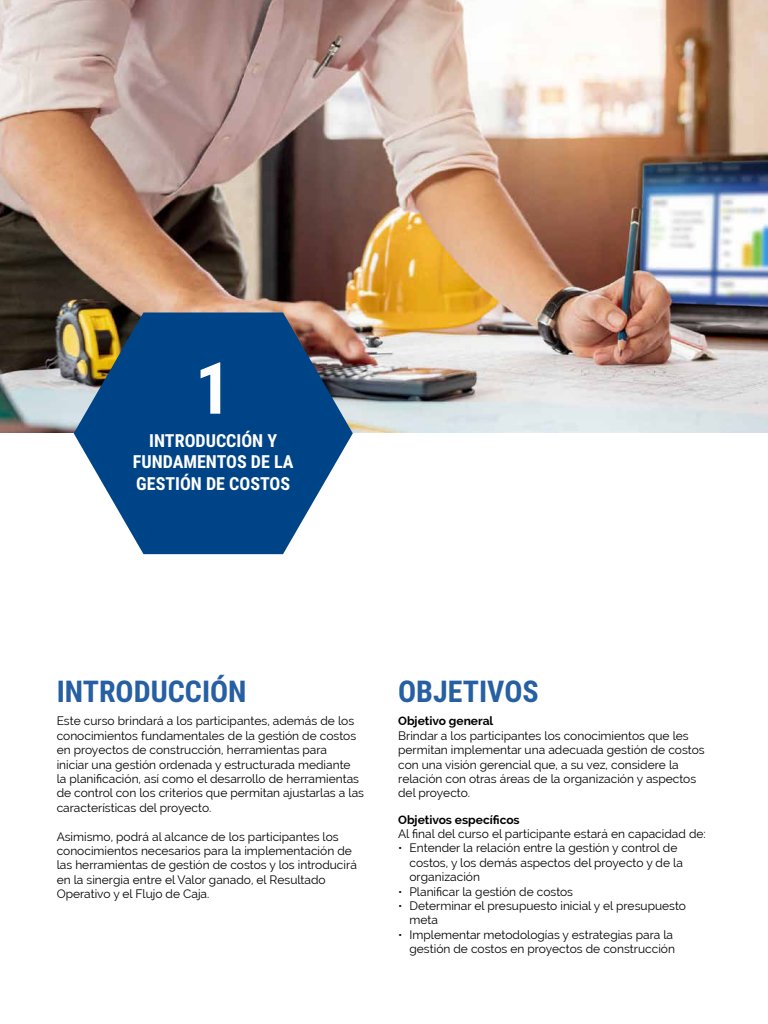
<style>
.page{position:relative;width:768px;height:1024px;background:#fff}
.page>*{position:absolute;margin:0;border:0;box-sizing:border-box;transform-origin:0 0}
.t1{font:700 72px "Roboto Condensed";color:#fff}
.t2{font:700 30px "Roboto Condensed";color:#265fa2}
.t3{font:700 18px/21.6px "Roboto Condensed";color:#fff;text-align:center}
.t4{font:12px/14.4px "Raleway";color:#000}
.t5{font:700 12px "Raleway";color:#000}
</style>
<div class="page">
<img style="left:0;top:0;width:768px;height:433px">
<svg style="left:74px;top:313px;width:279px;height:241px;background:#336391"></svg>
<h1 class="t1" style="left:195px;top:338px;width:38px">1</h1>
<h3 class="t3" style="left:133px;top:429px;width:162px">INTRODUCCIÓN Y<br>FUNDAMENTOS DE LA<br>GESTIÓN DE COSTOS</h3>
<h2 class="t2" style="left:57px;top:670px;width:191px">INTRODUCCIÓN</h2>
<h2 class="t2" style="left:398px;top:670px;width:142px">OBJETIVOS</h2>
<p class="t4" style="left:57px;top:714px;width:309px">Este curso brindará a los participantes, además de los conocimientos fundamentales de la gestión de costos en proyectos de construcción, herramientas para<br>iniciar una gestión ordenada y estructurada mediante<br>la planificación, así como el desarrollo de herramientas de control con los criterios que permitan ajustarlas a las características del proyecto.</p>
<p class="t4" style="left:57px;top:829px;width:302px">Asimismo, podrá al alcance de los participantes los conocimientos necesarios para la implementación de las herramientas de gestión de costos y los introducirá en la sinergia entre el Valor ganado, el Resultado Operativo y el Flujo de Caja.</p>
<p class="t5" style="left:398px;top:714px;width:97px">Objetivo general</p>
<p class="t4" style="left:398px;top:728px;width:308px">Brindar a los participantes los conocimientos que les permitan implementar una adecuada gestión de costos con una visión gerencial que, a su vez, considere la relación con otras áreas de la organización y aspectos del proyecto.</p>
<p class="t5" style="left:398px;top:812px;width:123px">Objetivos específicos</p>
<p class="t4" style="left:398px;top:826px;width:309px">Al final del curso el participante estará en capacidad de:</p>
<p class="t4" style="left:410px;top:841px;width:275px;text-indent:-11px">• Entender la relación entre la gestión y control de costos, y los demás aspectos del proyecto y de la organización</p>
<p class="t4" style="left:398px;top:884px;width:176px">• Planificar la gestión de costos</p>
<p class="t4" style="left:410px;top:898px;width:278px;text-indent:-11px">• Determinar el presupuesto inicial y el presupuesto meta</p>
<p class="t4" style="left:398px;top:927px;width:278px;text-align:right">• Implementar metodologías y estrategias para la gestión de costos en proyectos de construcción</p>
</div>
